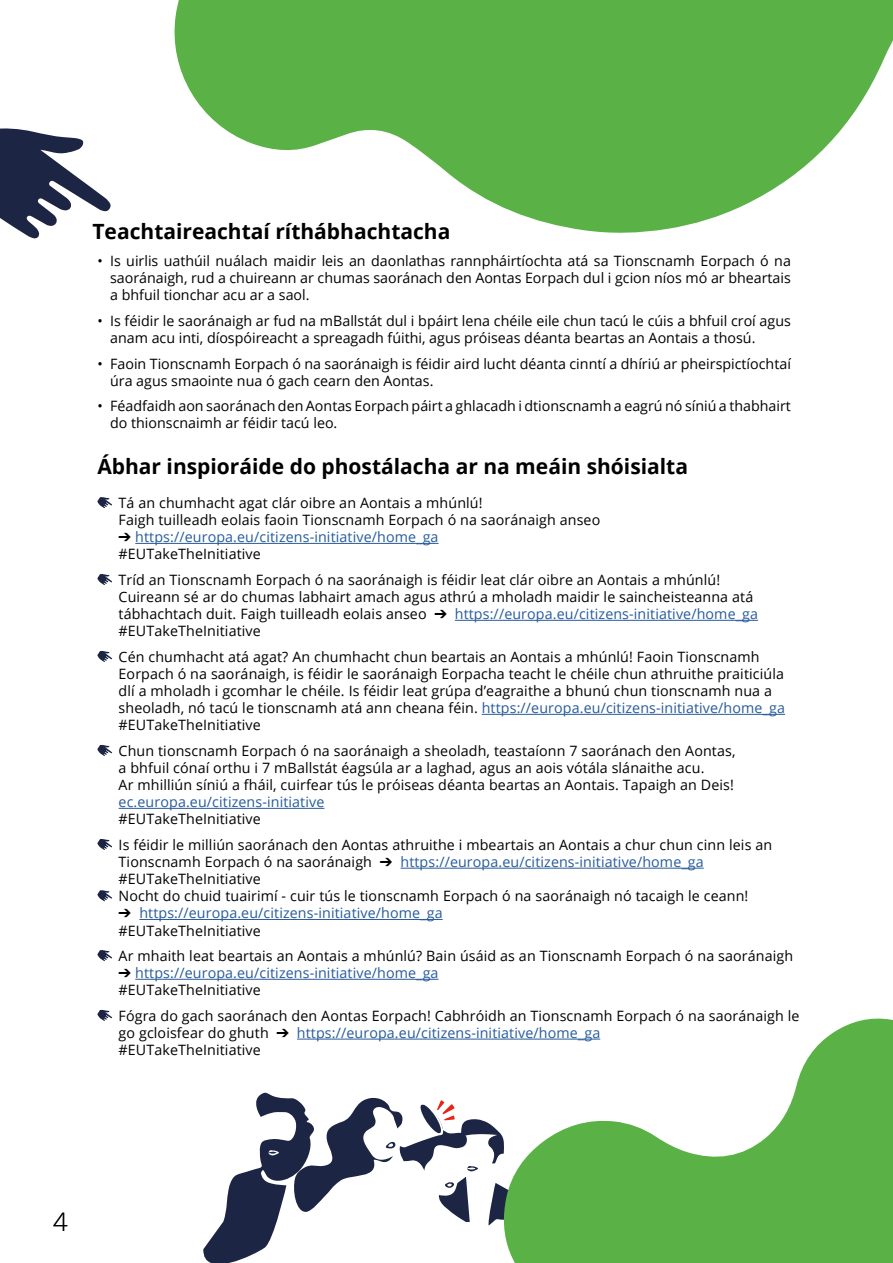
<style>
.page{position:relative;width:893px;height:1263px;background:#fff}
.page>*{position:absolute;margin:0;border:0;box-sizing:border-box;transform-origin:0 0}
.t1{font:300 25.5px "Open Sans";color:#000}
.t2{font:700 21px "Open Sans";color:#000}
.t3{font:14.25px/17.1px "Open Sans";letter-spacing:.01em;color:#000}
.t4{font:14.25px/17.1px "Open Sans";letter-spacing:.01em;color:#275b9b}
.s1{color:#000}
.s2{color:#275b9b}
</style>
<div class="page">
<svg style="left:174px;top:0;width:719px;height:233px;fill:#5ab145"></svg>
<svg style="left:0;top:128px;width:111px;height:111px"></svg>
<svg style="left:498px;top:1018px;width:395px;height:245px;fill:#5ab145"></svg>
<svg style="left:203px;top:1090px;width:318px;height:173px"></svg>
<hr style="left:135px;top:543px;width:304px;height:1px;background:#275b9b">
<hr style="left:455px;top:620px;width:303px;height:1px;background:#275b9b">
<hr style="left:482px;top:714px;width:303px;height:1px;background:#275b9b">
<hr style="left:119px;top:808px;width:205px;height:1px;background:#275b9b">
<hr style="left:400px;top:868px;width:304px;height:1px;background:#275b9b">
<hr style="left:139px;top:919px;width:304px;height:1px;background:#275b9b">
<hr style="left:135px;top:979px;width:304px;height:1px;background:#275b9b">
<hr style="left:297px;top:1039px;width:303px;height:1px;background:#275b9b">
<svg style="left:97px;top:497px;width:15px;height:11px"></svg>
<svg style="left:97px;top:574px;width:15px;height:11px"></svg>
<svg style="left:97px;top:651px;width:15px;height:11px"></svg>
<svg style="left:97px;top:745px;width:15px;height:11px"></svg>
<svg style="left:97px;top:839px;width:15px;height:11px"></svg>
<svg style="left:97px;top:890px;width:15px;height:11px"></svg>
<svg style="left:97px;top:950px;width:15px;height:11px"></svg>
<svg style="left:97px;top:1010px;width:15px;height:11px"></svg>
<h2 class="t2" style="left:92px;top:216px;width:359px">Teachtaireachtaí ríthábhachtacha</h2>
<p class="t3" style="left:110px;top:252px;width:682px;text-align:justify;text-indent:-13px">• Is uirlis uathúil nuálach maidir leis an daonlathas rannpháirtíochta atá sa Tionscnamh Eorpach ó na saoránaigh, rud a chuireann ar chumas saoránach den Aontas Eorpach dul i gcion níos mó ar bheartais a bhfuil tionchar acu ar a saol.</p>
<p class="t3" style="left:110px;top:312px;width:682px;text-indent:-13px">• Is féidir le saoránaigh ar fud na mBallstát dul i bpáirt lena chéile eile chun tacú le cúis a bhfuil croí agus anam acu inti, díospóireacht a spreagadh fúithi, agus próiseas déanta beartas an Aontais a thosú.</p>
<p class="t3" style="left:110px;top:354px;width:682px;text-indent:-13px">• Faoin Tionscnamh Eorpach ó na saoránaigh is féidir aird lucht déanta cinntí a dhíriú ar pheirspictíochtaí úra agus smaointe nua ó gach cearn den Aontas.</p>
<p class="t3" style="left:110px;top:397px;width:682px;text-indent:-13px">• Féadfaidh aon saoránach den Aontas Eorpach páirt a ghlacadh i dtionscnamh a eagrú nó síniú a thabhairt do thionscnaimh ar féidir tacú leo.</p>
<h2 class="t2" style="left:97px;top:451px;width:592px">Ábhar inspioráide do phostálacha ar na meáin shóisialta</h2>
<p class="t3" style="left:119px;top:494px;width:483px">Tá an chumhacht agat clár oibre an Aontais a mhúnlú!<br>Faigh tuilleadh eolais faoin Tionscnamh Eorpach ó na saoránaigh anseo</p>
<p class="t4" style="left:119px;top:528px;width:321px"><span class="s1">➔</span> https://europa.eu/citizens-initiative/home_ga <span class="s1">#EUTakeTheInitiative</span></p>
<p class="t3" style="left:119px;top:571px;width:641px">Tríd an Tionscnamh Eorpach ó na saoránaigh is féidir leat clár oibre an Aontais a mhúnlú!<br>Cuireann sé ar do chumas labhairt amach agus athrú a mholadh maidir le saincheisteanna atá tábhachtach duit. Faigh tuilleadh eolais anseo ➔ <span class="s2">https://europa.eu/citizens-initiative/home_ga </span>#EUTakeTheInitiative</p>
<p class="t3" style="left:119px;top:648px;width:668px">Cén chumhacht atá agat? An chumhacht chun beartais an Aontais a mhúnlú! Faoin Tionscnamh Eorpach ó na saoránaigh, is féidir le saoránaigh Eorpacha teacht le chéile chun athruithe praiticiúla dlí a mholadh i gcomhar le chéile. Is féidir leat grúpa d’eagraithe a bhunú chun tionscnamh nua a sheoladh, nó tacú le tionscnamh atá ann cheana féin. <span class="s2">https://europa.eu/citizens-initiative/home_ga </span>#EUTakeTheInitiative</p>
<p class="t3" style="left:119px;top:742px;width:618px">Chun tionscnamh Eorpach ó na saoránaigh a sheoladh, teastaíonn 7 saoránach den Aontas, a bhfuil cónaí orthu i 7 mBallstát éagsúla ar a laghad, agus an aois vótála slánaithe acu.<br>Ar mhilliún síniú a fháil, cuirfear tús le próiseas déanta beartas an Aontais. Tapaigh an Deis!</p>
<p class="t4" style="left:119px;top:793px;width:207px">ec.europa.eu/citizens-initiative</p>
<p class="t3" style="left:119px;top:806px;width:655px;line-height:25.7px">#EUTakeTheInitiative<br>Is féidir le milliún saoránach den Aontas athruithe i mbeartais an Aontais a chur chun cinn leis an</p>
<p class="t3" style="left:119px;top:853px;width:631px">Tionscnamh Eorpach ó na saoránaigh ➔ <span class="s2">https://europa.eu/citizens-initiative/home_ga </span>#EUTakeTheInitiative<br>Nocht do chuid tuairimí - cuir tús le tionscnamh Eorpach ó na saoránaigh nó tacaigh le ceann!</p>
<p class="t4" style="left:119px;top:904px;width:326px"><span class="s1">➔</span> https://europa.eu/citizens-initiative/home_ga <span class="s1">#EUTakeTheInitiative</span></p>
<p class="t3" style="left:119px;top:947px;width:676px">Ar mhaith leat beartais an Aontais a mhúnlú? Bain úsáid as an Tionscnamh Eorpach ó na saoránaigh</p>
<p class="t4" style="left:119px;top:964px;width:321px"><span class="s1">➔</span> https://europa.eu/citizens-initiative/home_ga <span class="s1">#EUTakeTheInitiative</span></p>
<p class="t3" style="left:119px;top:1007px;width:682px">Fógra do gach saoránach den Aontas Eorpach! Cabhróidh an Tionscnamh Eorpach ó na saoránaigh le go gcloisfear do ghuth ➔ <span class="s2">https://europa.eu/citizens-initiative/home_ga<br></span>#EUTakeTheInitiative</p>
<h1 class="t1" style="left:53px;top:1205px;width:16px">4</h1>
</div>
